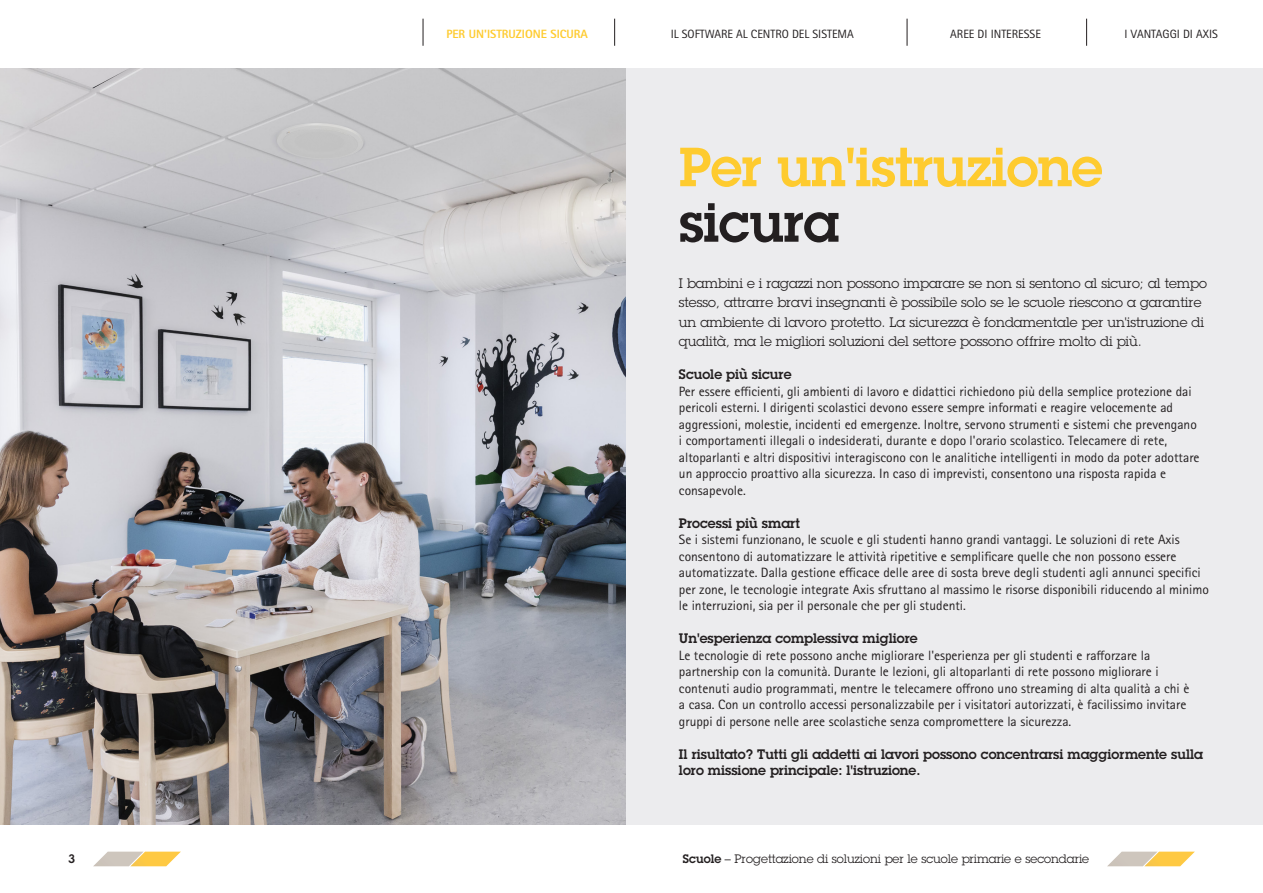
<style>
.page{position:relative;width:1263px;height:893px;background:#fff}
.page>*{position:absolute;margin:0;border:0;box-sizing:border-box;transform-origin:0 0}
.t1{font:600 53.85px/55.5px "Lubalin Graph ECG";letter-spacing:-.01em;color:#fecb2f}
.t2{font:13.5px/16.5px "Rotis Sans Serif Pro";color:#231f20}
.t3{font:13.5px/19.5px "Lubalin Graph ECG";color:#231f20}
.t4{font:600 13.5px/16.5px "Lubalin Graph ECG";color:#231f20}
.t5{font:12px "Lubalin Graph ECG";color:#231f20}
.t6{font:12px "Rotis Sans Serif Pro";color:#231f20}
.t7{font:800 12px "Rotis Sans Serif Pro";color:#fecb2f}
.t8{font:600 12px "Lubalin Graph ECG";color:#231f20}
.s1{color:#231f20}
.s2{font-weight:600}
</style>
<div class="page">
<div style="left:625px;top:68px;width:638px;height:757px;background:#ececee"></div>
<svg style="left:93px;top:852px;width:88px;height:14px"></svg>
<svg style="left:1107px;top:852px;width:88px;height:14px"></svg>
<img style="left:0;top:68px;width:625px;height:757px">
<svg style="left:423px;top:19px;width:1px;height:27px"></svg>
<svg style="left:614px;top:19px;width:1px;height:27px"></svg>
<svg style="left:907px;top:19px;width:1px;height:27px"></svg>
<svg style="left:1086px;top:19px;width:1px;height:27px"></svg>
<p class="t7" style="left:446px;top:26px;width:143px">PER UN'ISTRUZIONE SICURA</p>
<p class="t6" style="left:671px;top:27px;width:185px">IL SOFTWARE AL CENTRO DEL SISTEMA</p>
<p class="t6" style="left:950px;top:27px;width:92px">AREE DI INTERESSE</p>
<p class="t6" style="left:1124px;top:27px;width:95px">I VANTAGGI DI AXIS</p>
<p class="t1" style="left:679px;top:140px;width:425px">Per un'istruzione <span class="s1">sicura</span></p>
<p class="t3" style="left:679px;top:273px;width:529px">I bambini e i ragazzi non possono imparare se non si sentono al sicuro; al tempo stesso, attrarre bravi insegnanti è possibile solo se le scuole riescono a garantire un ambiente di lavoro protetto. La sicurezza è fondamentale per un'istruzione di qualità, ma le migliori soluzioni del settore possono offrire molto di più.</p>
<p class="t4" style="left:679px;top:366px;width:114px">Scuole più sicure</p>
<p class="t2" style="left:679px;top:383px;width:522px">Per essere efficienti, gli ambienti di lavoro e didattici richiedono più della semplice protezione dai pericoli esterni. I dirigenti scolastici devono essere sempre informati e reagire velocemente ad aggressioni, molestie, incidenti ed emergenze. Inoltre, servono strumenti e sistemi che prevengano i comportamenti illegali o indesiderati, durante e dopo l'orario scolastico. Telecamere di rete, altoparlanti e altri dispositivi interagiscono con le analitiche intelligenti in modo da poter adottare un approccio proattivo alla sicurezza. In caso di imprevisti, consentono una risposta rapida e consapevole.</p>
<p class="t4" style="left:679px;top:515px;width:123px">Processi più smart</p>
<p class="t2" style="left:679px;top:532px;width:531px">Se i sistemi funzionano, le scuole e gli studenti hanno grandi vantaggi. Le soluzioni di rete Axis consentono di automatizzare le attività ripetitive e semplificare quelle che non possono essere automatizzate. Dalla gestione efficace delle aree di sosta breve degli studenti agli annunci specifici per zone, le tecnologie integrate Axis sfruttano al massimo le risorse disponibili riducendo al minimo le interruzioni, sia per il personale che per gli studenti.</p>
<p class="t4" style="left:679px;top:630px;width:240px">Un'esperienza complessiva migliore</p>
<p class="t2" style="left:679px;top:647px;width:512px">Le tecnologie di rete possono anche migliorare l'esperienza per gli studenti e rafforzare la partnership con la comunità. Durante le lezioni, gli altoparlanti di rete possono migliorare i contenuti audio programmati, mentre le telecamere offrono uno streaming di alta qualità a chi è a casa. Con un controllo accessi personalizzabile per i visitatori autorizzati, è facilissimo invitare gruppi di persone nelle aree scolastiche senza compromettere la sicurezza.</p>
<p class="t4" style="left:679px;top:746px;width:525px">Il risultato? Tutti gli addetti ai lavori possono concentrarsi maggiormente sulla loro missione principale: l'istruzione.</p>
<p class="t8" style="left:68px;top:851px;width:8px">3</p>
<p class="t5" style="left:683px;top:851px;width:408px"><span class="s2">Scuole</span> – Progettazione di soluzioni per le scuole primarie e secondarie</p>
</div>
